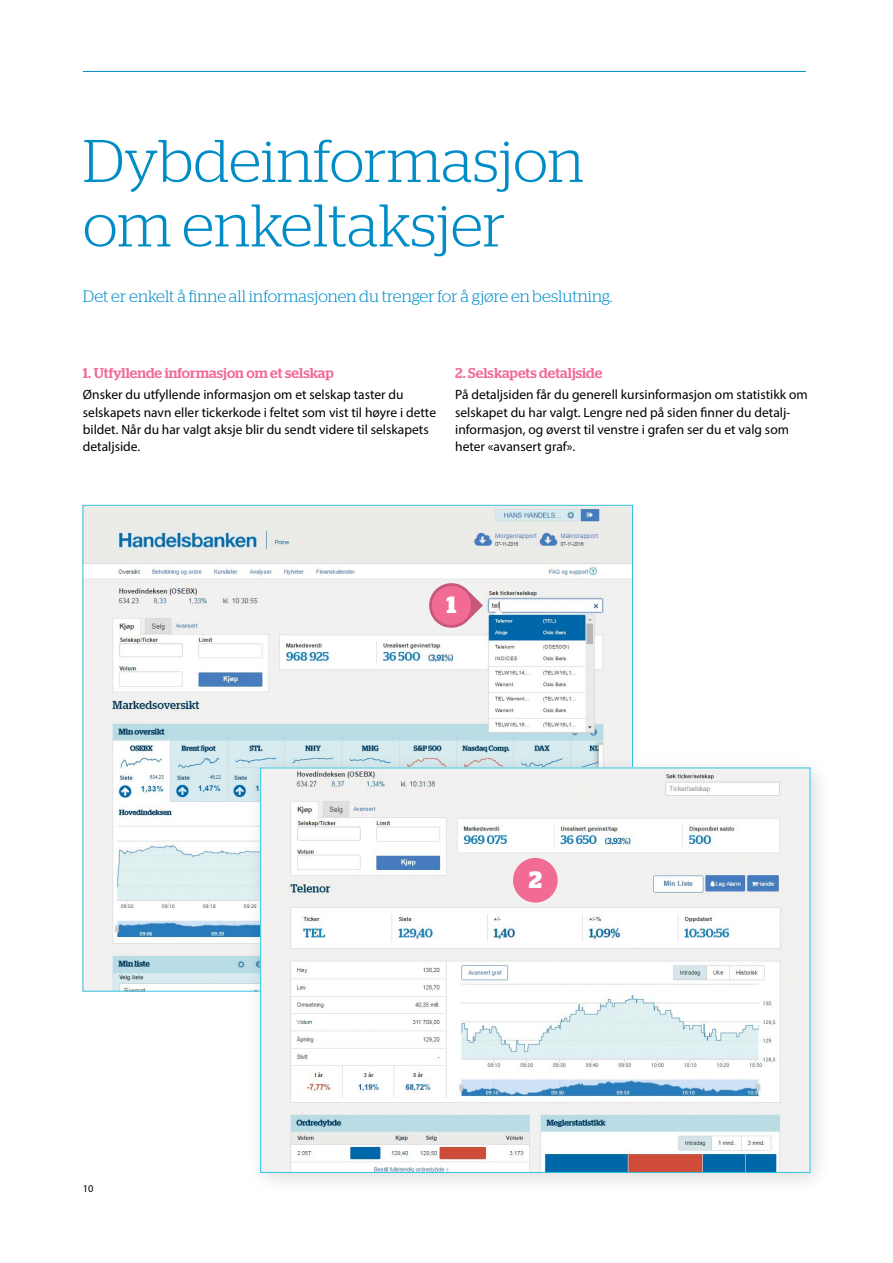
<style>
.page{position:relative;width:893px;height:1263px;background:#fff}
.page>*{position:absolute;margin:0;border:0;box-sizing:border-box;transform-origin:0 0}
.t1{font:300 60px/64.5px "Stag";letter-spacing:.005em;color:#008dc7}
.t2{font:700 23.7px "Stag";color:#fff}
.t3{font:300 16.5px "Stag";letter-spacing:.005em;color:#008dc7}
.t4{font:500 14.25px "Stag";letter-spacing:.005em;color:#f16b95}
.t5{font:13.5px/17.2px "Myriad Pro";color:#000}
.t6{font:10.5px "Myriad Pro";color:#000}
</style>
<div class="page">
<hr style="left:83px;top:71px;width:723px;height:1px;background:#008dc7">
<img style="left:85px;top:507px;width:546px;height:482px">
<div style="left:246px;top:753px;width:587px;height:443px;background:#000;opacity:.15"></div>
<img style="left:262px;top:770px;width:546px;height:400px">
<svg style="left:427px;top:581px;width:56px;height:49px"></svg>
<div style="left:513px;top:858px;width:45px;height:44px;background:#f16b95;border-radius:50%"></div>
<h1 class="t1" style="left:83px;top:128px;width:502px">Dybdeinformasjon om enkeltaksjer</h1>
<p class="t3" style="left:83px;top:287px;width:531px">Det er enkelt å finne all informasjonen du trenger for å gjøre en beslutning.</p>
<p class="t4" style="left:83px;top:365px;width:252px">1. Utfyllende informasjon om et selskap</p>
<p class="t5" style="left:83px;top:386px;width:355px">Ønsker du utfyllende informasjon om et selskap taster du selskapets navn eller tickerkode i feltet som vist til høyre i dette bildet. Når du har valgt aksje blir du sendt videre til selskapets detaljside.</p>
<p class="t4" style="left:455px;top:365px;width:149px">2. Selskapets detaljside</p>
<p class="t5" style="left:455px;top:386px;width:354px">På detaljsiden får du generell kursinformasjon om statistikk om selskapet du har valgt. Lengre ned på siden finner du detalj&shy;informasjon, og øverst til venstre i grafen ser du et valg som heter «avansert graf».</p>
<h2 class="t2" style="left:446px;top:591px;width:11px">1</h2>
<h2 class="t2" style="left:529px;top:866px;width:15px">2</h2>
<p class="t6" style="left:83px;top:1182px;width:12px">10</p>
</div>
